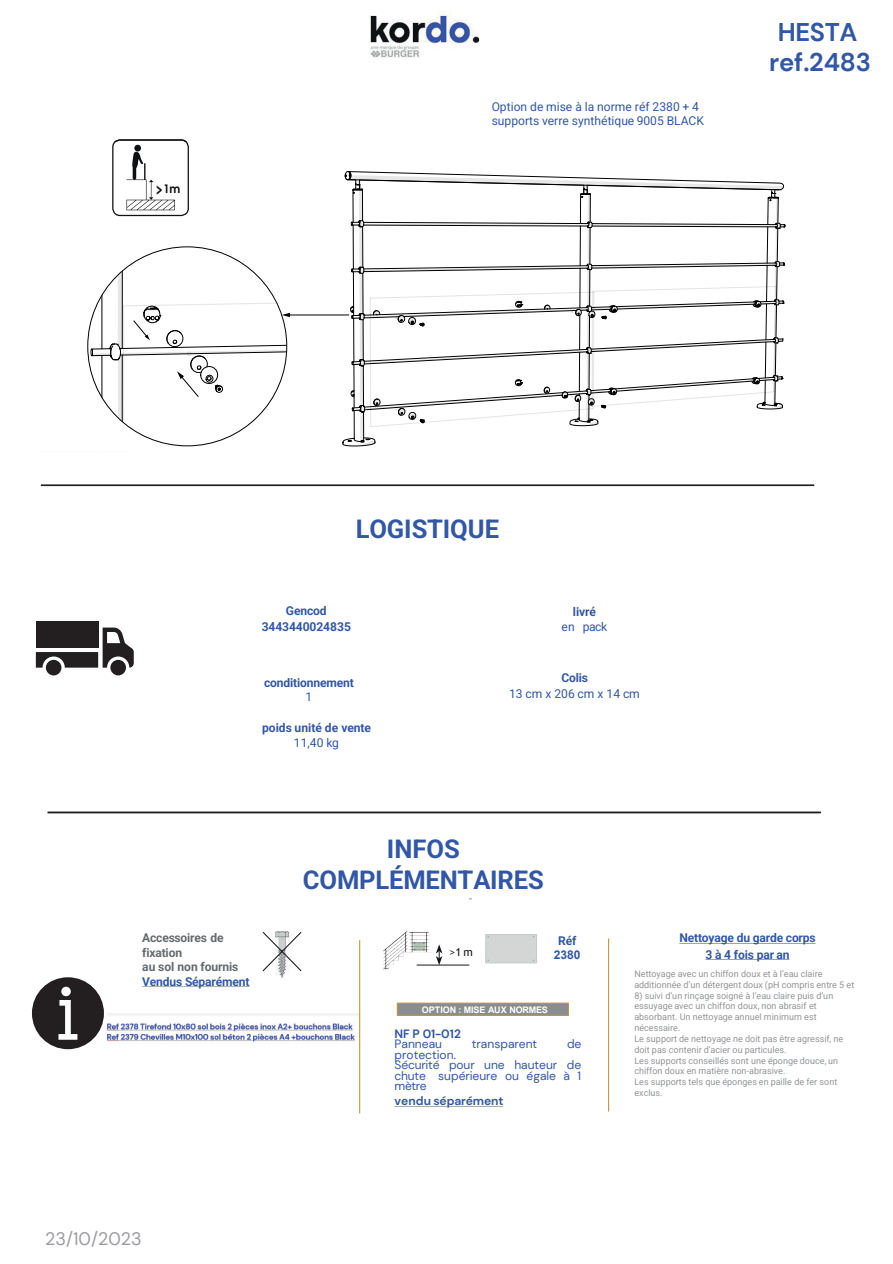
<style>
.page{position:relative;width:893px;height:1264px;background:#fff}
.page>*{position:absolute;margin:0;border:0;box-sizing:border-box;transform-origin:0 0}
.t1{font:700 25.65px "Roboto";color:#3157a6}
.t2{font:700 25.5px "Roboto";letter-spacing:-.005em;color:#3157a6}
.t3{font:700 25.5px/30.5px "DM Sans";letter-spacing:-.01em;color:#3157a6;text-align:center}
.t4{font:18px "DM Sans";color:#9b9ca0}
.t5{font:700 12px/16px "Roboto";letter-spacing:-.01em;color:#3157a6;text-align:center}
.t6{font:12px/14.4px "Roboto";color:#3157a6}
.t7{font:12px/10.5px "DM Sans";letter-spacing:-.005em;color:#3157a6}
.t8{font:700 12px/14.4px "Roboto";letter-spacing:-.01em;color:#64696c}
.t9{font:700 12px "DM Sans";letter-spacing:-.01em;color:#3157a6}
.t10{font:700 12px "Arial";color:#3157a6}
.t11{font:700 11.55px "Te X Gyre Adventor";color:#0f1113}
.t12{font:10.5px "Roboto";color:#64696c}
.t13{font:9px/10.8px "Roboto";color:#939598}
.t14{font:700 9px "Arial";letter-spacing:-.02em;color:#fff}
</style>
<div class="page">
<svg style="left:142px;top:986px;width:107px;height:1px"></svg>
<img style="left:276px;top:972px;width:9px;height:5px">
<svg style="left:262px;top:931px;width:40px;height:41px"></svg>
<img style="left:383px;top:931px;width:50px;height:39px">
<hr style="left:416px;top:964px;width:53px;height:1px;background:#171419">
<svg style="left:436px;top:944px;width:6px;height:20px"></svg>
<div style="left:485px;top:934px;width:51px;height:28px;background:#d3d6d5"></div>
<div style="left:485px;top:934px;width:51px;height:28px;border:1px solid #c6cacb"></div>
<div style="left:397px;top:1002px;width:171px;height:12px;background:#888d91"></div>
<div style="left:397px;top:1002px;width:172px;height:13px;border:1px solid #be9a3e"></div>
<div style="left:46px;top:659px;width:15px;height:16px;background:#231f20;border-radius:50%"></div>
<div style="left:110px;top:659px;width:16px;height:16px;background:#231f20;border-radius:50%"></div>
<div style="left:36px;top:620px;width:62px;height:27px;background:#231f20"></div>
<svg style="left:36px;top:627px;width:98px;height:40px"></svg>
<svg style="left:32px;top:977px;width:72px;height:71px"></svg>
<hr style="left:41px;top:485px;width:772px;height:1px;background:#888d91">
<hr style="left:359px;top:940px;width:1px;height:173px;background:#be9a3e">
<hr style="left:608px;top:938px;width:1px;height:173px;background:#be9a3e">
<svg style="left:679px;top:943px;width:136px;height:1px"></svg>
<svg style="left:705px;top:959px;width:84px;height:1px"></svg>
<img style="left:369px;top:11px;width:111px;height:47px">
<img style="left:107px;top:1013px;width:251px;height:29px">
<div style="left:112px;top:139px;width:77px;height:77px;border:1px solid #0f1113;border-radius:7px"></div>
<svg style="left:126px;top:145px;width:49px;height:65px"></svg>
<svg style="left:342px;top:171px;width:443px;height:276px"></svg>
<hr style="left:288px;top:314px;width:61px;height:1px;background:#000001">
<svg style="left:90px;top:247px;width:200px;height:199px"></svg>
<p class="t11" style="left:156px;top:178px;width:26px">&gt;1m</p>
<h3 class="t6" style="left:491px;top:99px;width:214px">Option de mise à la norme réf 2380 + 4 supports verre synthétique 9005 BLACK</h3>
<h2 class="t3" style="left:769px;top:16px;width:103px">HESTA ref.2483</h2>
<h2 class="t2" style="left:356px;top:511px;width:145px">LOGISTIQUE</h2>
<h3 class="t5" style="left:262px;top:602px;width:91px">Gencod<br>3443440024835</h3>
<h3 class="t5" style="left:264px;top:674px;width:91px">conditionnement</h3>
<h3 class="t6" style="left:305px;top:689px;width:8px">1</h3>
<h3 class="t5" style="left:262px;top:719px;width:110px">poids unité de vente</h3>
<h3 class="t6" style="left:294px;top:734px;width:46px">11,40 kg</h3>
<h3 class="t5" style="left:573px;top:603px;width:24px">livré</h3>
<h3 class="t6" style="left:561px;top:618px;width:47px">en pack</h3>
<h3 class="t5" style="left:561px;top:669px;width:28px">Colis</h3>
<h3 class="t6" style="left:509px;top:686px;width:132px">13 cm x 206 cm x 14 cm</h3>
<h3 class="t8" style="left:142px;top:930px;width:98px">Accessoires de fixation<br>au sol non fournis</h3>
<h3 class="t5" style="left:142px;top:972px;width:109px">Vendus Séparément</h3>
<h1 class="t1" style="left:387px;top:830px;width:74px">INFOS</h1>
<h2 class="t2" style="left:303px;top:861px;width:242px">COMPLÉMENTAIRES</h2>
<p class="t12" style="left:469px;top:890px;width:4px">-</p>
<h3 class="t5" style="left:558px;top:931px;width:20px">Réf</h3>
<h3 class="t10" style="left:554px;top:946px;width:28px">2380</h3>
<p class="t14" style="left:422px;top:1003px;width:127px">OPTION : MISE AUX NORMES</p>
<h3 class="t9" style="left:394px;top:1025px;width:68px">NF P 01-012</h3>
<h3 class="t7" style="left:394px;top:1038px;width:49px">Panneau</h3>
<h3 class="t7" style="left:472px;top:1038px;width:67px">transparent</h3>
<h3 class="t7" style="left:567px;top:1038px;width:16px">de</h3>
<h3 class="t7" style="left:394px;top:1048px;width:188px">protection.<br>Sécurité pour une hauteur de chute supérieure ou égale à 1 mètre</h3>
<h3 class="t9" style="left:394px;top:1093px;width:110px">vendu séparément</h3>
<h3 class="t5" style="left:679px;top:929px;width:138px">Nettoyage du garde corps<br>3 à 4 fois par an</h3>
<p class="t13" style="left:634px;top:967px;width:221px">Nettoyage avec un chiffon doux et à l’eau claire additionnée d’un détergent doux (pH compris entre 5 et</p>
<p class="t13" style="left:634px;top:989px;width:210px">8) suivi d’un rinçage soigné à l’eau claire puis d’un essuyage avec un chiffon doux, non abrasif et absorbant. Un nettoyage annuel minimum est nécessaire.<br>Le support de nettoyage ne doit pas être agressif, ne doit pas contenir d’acier ou particules.<br>Les supports conseillés sont une éponge douce, un chiffon doux en matière non-abrasive.<br>Les supports tels que éponges en paille de fer sont exclus.</p>
<h3 class="t4" style="left:45px;top:1226px;width:105px">30 03/2023</h3>
<h3 class="t4" style="left:45px;top:1226px;width:98px">23/10/2023</h3>
</div>
